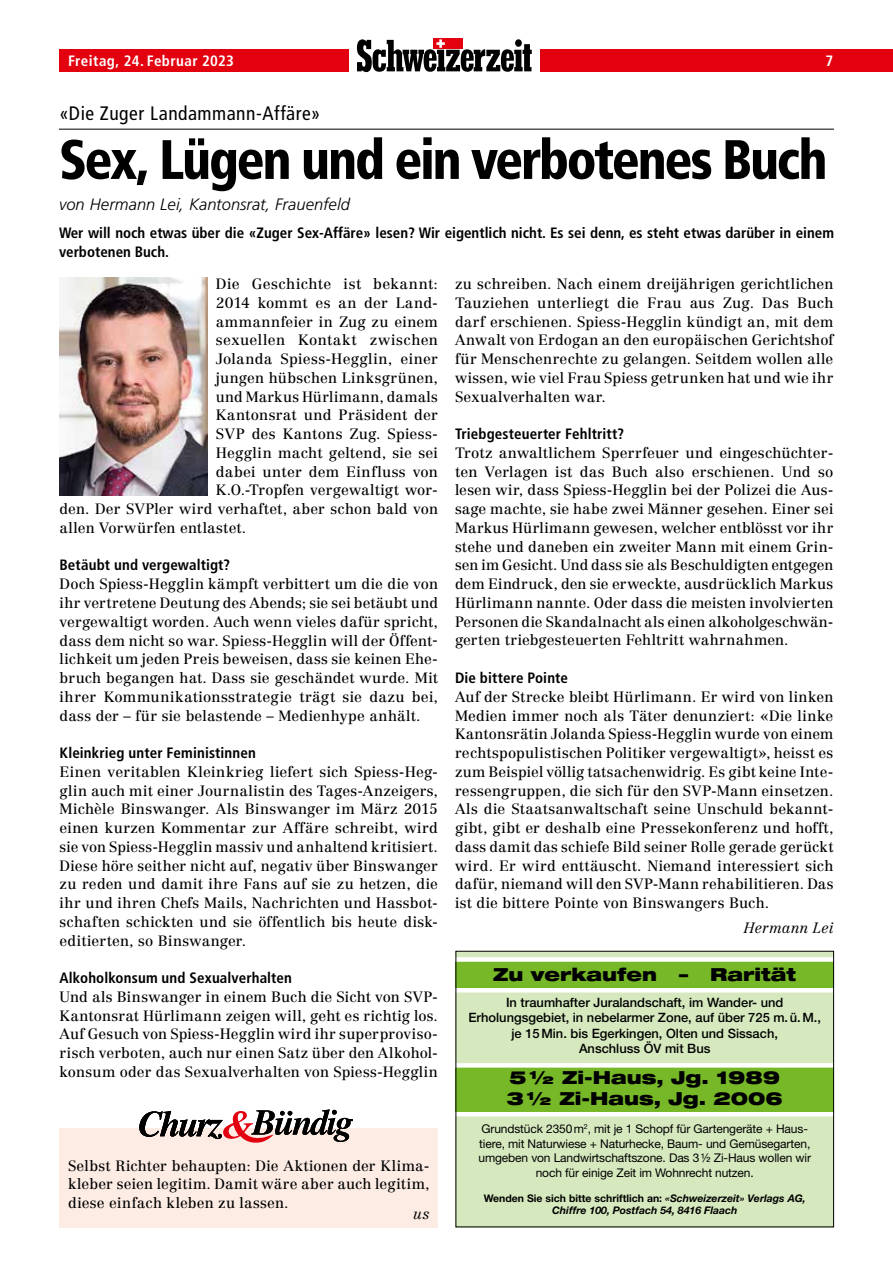
<style>
.page{position:relative;width:893px;height:1263px;background:#fff}
.page>*{position:absolute;margin:0;border:0;box-sizing:border-box;transform-origin:0 0}
.t1{font:900 condensed 55.5px "Frutiger LT Std";letter-spacing:-.04em;color:#000;scale:.94 1}
.t2{font:condensed 19.5px "Frutiger LT Std";letter-spacing:.025em;color:#000}
.t3{font:900 expanded 18px/21px "Helvetica Neue LT Pro";color:#000}
.t4{font:italic 300 16.5px "Frutiger LT Std";color:#000}
.t5{font:700 condensed 15px/18.8px "Frutiger LT Std";color:#000}
.t6{font:700 condensed 15px "Frutiger LT Std";letter-spacing:.025em;color:#fff}
.t7{font:14.7px/18.8px "Centennial LT Pro";letter-spacing:.015em;color:#000;text-align:justify}
.t8{font:italic 300 14.7px "Centennial LT Pro";letter-spacing:.01em;color:#000}
.t9{font:500 12.9px/15.5px "Helvetica Neue LT Pro";color:#000;text-align:center}
.t10{font:12px/15px "Helvetica Neue LT Pro";letter-spacing:-.01em;color:#000;text-align:center}
.t11{font:italic 700 10.5px/12.6px "Helvetica Neue LT Pro";color:#000;text-align:center}
.s1{font-style:normal}
</style>
<div class="page">
<div style="left:540px;top:50px;width:353px;height:22px;background:#e3000f"></div>
<div style="left:60px;top:50px;width:289px;height:22px;background:#e3000f"></div>
<div style="left:434px;top:38px;width:29px;height:11px;background:#e3000f"></div>
<svg style="left:357px;top:39px;width:175px;height:33px"></svg>
<hr style="left:59px;top:129px;width:775px;height:1px;background:#000">
<img style="left:60px;top:277px;width:147px;height:218px">
<div style="left:60px;top:1128px;width:378px;height:99px;background:#fdece4"></div>
<svg style="left:139px;top:1109px;width:214px;height:34px"></svg>
<div style="left:455px;top:951px;width:379px;height:276px;background:#d6e9be"></div>
<svg style="left:457px;top:1063px;width:375px;height:53px;background:#8cc34a"></svg>
<svg style="left:457px;top:957px;width:375px;height:35px;background:#97c95d"></svg>
<p class="t6" style="left:68px;top:52px;width:167px">Freitag, 24. Februar 2023</p>
<p class="t6" style="left:826px;top:52px;width:9px">7</p>
<h2 class="t2" style="left:59px;top:102px;width:263px">«Die Zuger Landammann-Affäre»</h2>
<h1 class="t1" style="left:59px;top:126px;width:819px">Sex, Lügen und ein verbotenes Buch</h1>
<p class="t4" style="left:59px;top:195px;width:292px">von Hermann Lei, Kantonsrat, Frauenfeld</p>
<p class="t5" style="left:59px;top:223px;width:776px">Wer will noch etwas über die «Zuger Sex-Affäre» lesen? Wir eigentlich nicht. Es sei denn, es steht etwas darüber in einem verbotenen Buch.</p>
<p class="t7" style="left:455px;top:275px;width:380px">zu schreiben. Nach einem dreijährigen gerichtlichen Tauziehen unterliegt die Frau aus Zug. Das Buch darf erschienen. Spiess-Hegglin kündigt an, mit dem Anwalt von Erdogan an den europäischen Gerichtshof für Menschenrechte zu gelangen. Seitdem wollen alle wissen, wie viel Frau Spiess getrunken hat und wie ihr Sexualverhalten war.</p>
<p class="t5" style="left:455px;top:425px;width:171px">Triebgesteuerter Fehltritt?</p>
<p class="t7" style="left:455px;top:443px;width:380px">Trotz anwaltlichem Sperrfeuer und eingeschüchter&shy;ten Verlagen ist das Buch also erschienen. Und so lesen wir, dass Spiess-Hegglin bei der Polizei die Aus&shy;sage machte, sie habe zwei Männer gesehen. Einer sei Markus Hürlimann gewesen, welcher entblösst vor ihr stehe und daneben ein zweiter Mann mit einem Grin&shy;sen im Gesicht. Und dass sie als Beschuldigten entgegen dem Eindruck, den sie erweckte, ausdrücklich Markus Hürlimann nannte. Oder dass die meisten involvierten Personen die Skandalnacht als einen alkoholgeschwän&shy;gerten triebgesteuerten Fehltritt wahrnahmen.</p>
<p class="t5" style="left:455px;top:668px;width:115px">Die bittere Pointe</p>
<p class="t7" style="left:455px;top:687px;width:380px">Auf der Strecke bleibt Hürlimann. Er wird von linken Medien immer noch als Täter denunziert: «Die linke Kantonsrätin Jolanda Spiess-Hegglin wurde von einem rechtspopulistischen Politiker vergewaltigt», heisst es zum Beispiel völlig tatsachenwidrig. Es gibt keine Inte&shy;ressengruppen, die sich für den SVP-Mann einsetzen.<br>Als die Staatsanwaltschaft seine Unschuld bekannt&shy;gibt, gibt er deshalb eine Pressekonferenz und hofft, dass damit das schiefe Bild seiner Rolle gerade gerückt wird. Er wird enttäuscht. Niemand interessiert sich dafür, niemand will den SVP-Mann rehabilitieren. Das ist die bittere Pointe von Binswangers Buch.</p>
<p class="t8" style="left:744px;top:918px;width:91px">Hermann Lei</p>
<p class="t7" style="left:216px;top:275px;width:224px">Die Geschichte ist bekannt:</p>
<p class="t7" style="left:216px;top:293px;width:224px">2014 kommt es an der Land-</p>
<p class="t7" style="left:216px;top:312px;width:224px">ammannfeier in Zug zu einem</p>
<p class="t7" style="left:216px;top:331px;width:224px">sexuellen Kontakt zwischen</p>
<p class="t7" style="left:216px;top:350px;width:224px">Jolanda Spiess-Hegglin, einer</p>
<p class="t7" style="left:216px;top:368px;width:224px">jungen hübschen Linksgrünen,</p>
<p class="t7" style="left:216px;top:387px;width:224px">und Markus Hürlimann, damals</p>
<p class="t7" style="left:216px;top:406px;width:224px">Kantonsrat und Präsident der</p>
<p class="t7" style="left:216px;top:425px;width:224px">SVP des Kantons Zug. Spiess-</p>
<p class="t7" style="left:216px;top:443px;width:224px">Hegglin macht geltend, sie sei</p>
<p class="t7" style="left:216px;top:462px;width:224px">dabei unter dem Einfluss von</p>
<p class="t7" style="left:216px;top:481px;width:224px">K.O.-Tropfen vergewaltigt wor-</p>
<p class="t7" style="left:60px;top:500px;width:380px">den. Der SVPler wird verhaftet, aber schon bald von</p>
<p class="t7" style="left:60px;top:518px;width:188px">allen Vorwürfen entlastet.</p>
<p class="t5" style="left:60px;top:556px;width:172px">Betäubt und vergewaltigt?</p>
<p class="t7" style="left:60px;top:575px;width:380px">Doch Spiess-Hegglin kämpft verbittert um die die von ihr vertretene Deutung des Abends; sie sei betäubt und vergewaltigt worden. Auch wenn vieles dafür spricht, dass dem nicht so war. Spiess-Hegglin will der Öffent&shy;lichkeit um jeden Preis beweisen, dass sie keinen Ehe&shy;bruch begangen hat. Dass sie geschändet wurde. Mit ihrer Kommunikationsstrategie trägt sie dazu bei, dass der – für sie belastende – Medienhype anhält.</p>
<p class="t5" style="left:60px;top:743px;width:198px">Kleinkrieg unter Feministinnen</p>
<p class="t7" style="left:60px;top:762px;width:380px">Einen veritablen Kleinkrieg liefert sich Spiess-Heg&shy;glin auch mit einer Journalistin des Tages-Anzeigers, Michèle Binswanger. Als Binswanger im März 2015 einen kurzen Kommentar zur Affäre schreibt, wird sie von Spiess-Hegglin massiv und anhaltend kritisiert.<br>Diese höre seither nicht auf, negativ über Binswanger zu reden und damit ihre Fans auf sie zu hetzen, die ihr und ihren Chefs Mails, Nachrichten und Hassbot&shy;schaften schickten und sie öffentlich bis heute disk&shy;editierten, so Binswanger.</p>
<p class="t5" style="left:60px;top:968px;width:234px">Alkoholkonsum und Sexualverhalten</p>
<p class="t7" style="left:60px;top:987px;width:380px">Und als Binswanger in einem Buch die Sicht von SVP-Kantonsrat Hürlimann zeigen will, geht es richtig los.<br>Auf Gesuch von Spiess-Hegglin wird ihr superproviso&shy;risch verboten, auch nur einen Satz über den Alkohol&shy;konsum oder das Sexualverhalten von Spiess-Hegglin</p>
<p class="t3" style="left:493px;top:964px;width:304px">Zu verkaufen – Rarität</p>
<p class="t9" style="left:468px;top:994px;width:354px">In traumhafter Juralandschaft, im Wander- und Erholungsgebiet, in nebelarmer Zone, auf über 725 m.ü.M., je 15Min. bis Egerkingen, Olten und Sissach,<br>Anschluss ÖV mit Bus</p>
<p class="t3" style="left:507px;top:1067px;width:278px">5½ Zi-Haus, Jg. 1989<br>3½ Zi-Haus, Jg. 2006</p>
<p class="t7" style="left:68px;top:1156px;width:363px">Selbst Richter behaupten: Die Aktionen der Klima&shy;kleber seien legitim. Damit wäre aber auch legitim, diese einfach kleben zu lassen.</p>
<p class="t8" style="left:413px;top:1204px;width:18px">us</p>
<p class="t10" style="left:478px;top:1120px;width:334px">Grundstück 2350m<sup>2</sup>, mit je 1 Schopf für Gartengeräte + Haus&shy;tiere, mit Naturwiese + Naturhecke, Baum- und Gemüsegarten, umgeben von Landwirtschaftszone. Das 3½ Zi-Haus wollen wir noch für einige Zeit im Wohnrecht nutzen.</p>
<p class="t11" style="left:484px;top:1191px;width:323px"><span class="s1">Wenden Sie sich bitte schriftlich an:</span> «Schweizerzeit» Verlags AG,<br>Chiffre 100, Postfach 54, 8416 Flaach</p>
</div>
